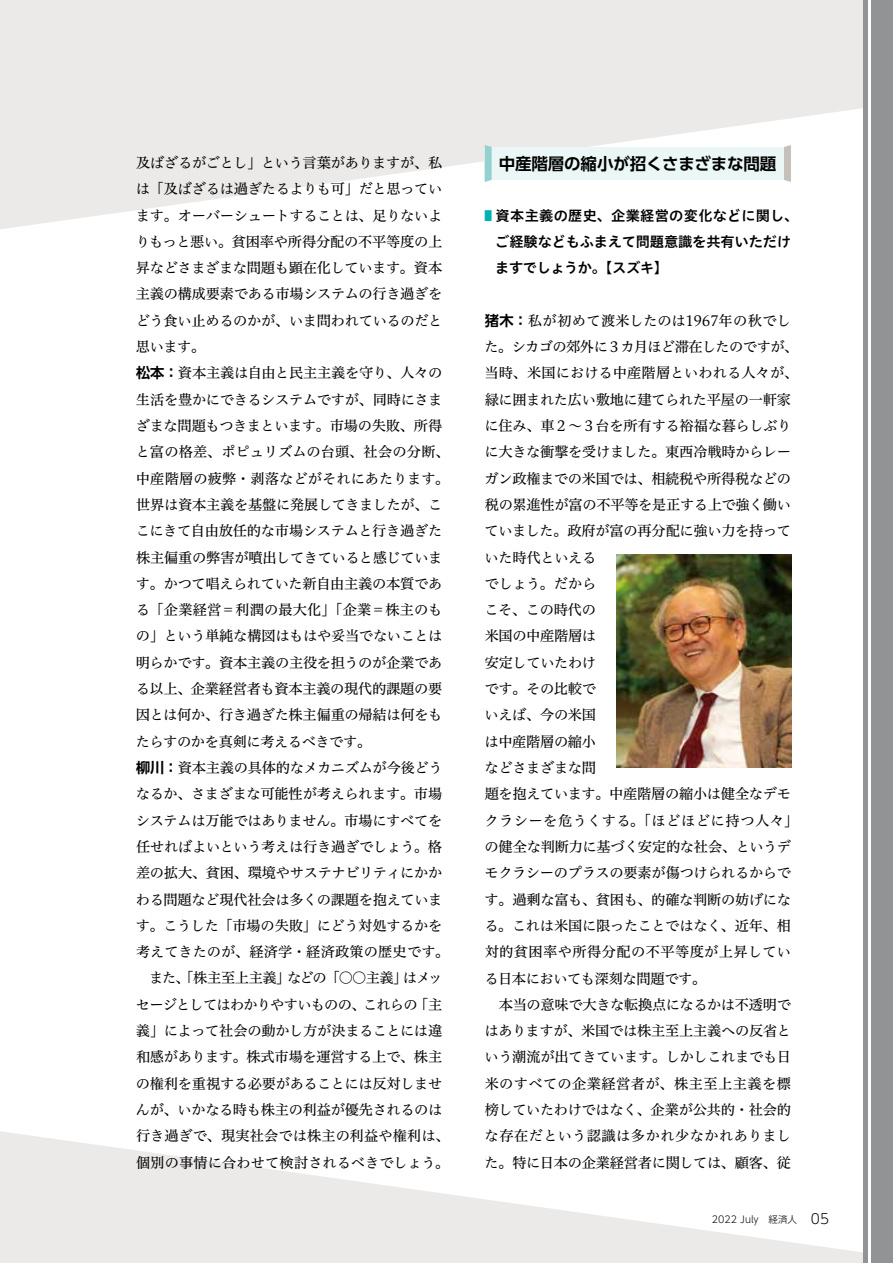
<style>
.page{position:relative;width:893px;height:1263px;background:#fff}
.page>*{position:absolute;margin:0;border:0;box-sizing:border-box;transform-origin:0 0}
.t1{font:700 16.5px "UD Shin Go Pro De";letter-spacing:-.01em;color:#000}
.t2{font:14.25px/26.2px "Hiragino UD Serif Std W4";letter-spacing:-.02em;color:#000}
.t3{font:14.25px/26.2px "Hiragino UD Sans Std W6";letter-spacing:-.005em;color:#000}
.t4{font:300 9.6px "UD Shin Go Pro";color:#000}
.s1{font-family:"UD Shin Go Pro De";font-weight:700}
.s2{color:#00b2b3}
.s3{font-size:13.8px}
</style>
<div class="page">
<svg style="left:0;top:0;width:863px;height:229px;fill:#eceae9"></svg>
<svg style="left:0;top:1131px;width:863px;height:132px;fill:#eceae9"></svg>
<hr style="left:863px;top:0;width:4px;height:1263px;background:#919394">
<div style="left:872px;top:0;width:21px;height:1263px;background:#919394"></div>
<div style="left:485px;top:147px;width:306px;height:33px;background:#ebf6f6"></div>
<svg style="left:784px;top:145px;width:7px;height:37px"></svg>
<svg style="left:485px;top:145px;width:7px;height:37px"></svg>
<img style="left:617px;top:554px;width:174px;height:213px">
<p class="t2" style="left:136px;top:149px;width:315px">及ばざるがごとし」という言葉がありますが、私は「及ばざるは過ぎたるよりも可」だと思っています。オーバーシュートすることは、足りないよりもっと悪い。貧困率や所得分配の不平等度の上昇などさまざまな問題も顕在化しています。資本主義の構成要素である市場システムの行き過ぎをどう食い止めるのかが、いま問われているのだと思います。<br><span class="s1">松本：</span>資本主義は自由と民主主義を守り、人々の生活を豊かにできるシステムですが、同時にさまざまな問題もつきまといます。市場の失敗、所得と富の格差、ポピュリズムの台頭、社会の分断、中産階層の疲弊・剥落などがそれにあたります。世界は資本主義を基盤に発展してきましたが、ここにきて自由放任的な市場システムと行き過ぎた株主偏重の弊害が噴出してきていると感じています。かつて唱えられていた新自由主義の本質である「企業経営＝利潤の最大化」「企業＝株主のもの」という単純な構図はもはや妥当でないことは明らかです。資本主義の主役を担うのが企業である以上、企業経営者も資本主義の現代的課題の要因とは何か、行き過ぎた株主偏重の帰結は何をもたらすのかを真剣に考えるべきです。<br><span class="s1">柳川：</span>資本主義の具体的なメカニズムが今後どうなるか、さまざまな可能性が考えられます。市場システムは万能ではありません。市場にすべてを任せればよいという考えは行き過ぎでしょう。格差の拡大、貧困、環境やサステナビリティにかかわる問題など現代社会は多くの課題を抱えています。こうした「市場の失敗」にどう対処するかを考えてきたのが、経済学・経済政策の歴史です。　また、｢株主至上主義｣などの｢〇〇主義｣はメッセージとしてはわかりやすいものの、これらの「主義」によって社会の動かし方が決まることには違和感があります。株式市場を運営する上で、株主の権利を重視する必要があることには反対しませんが、いかなる時も株主の利益が優先されるのは行き過ぎで、現実社会では株主の利益や権利は、個別の事情に合わせて検討されるべきでしょう。</p>
<p class="t1" style="left:499px;top:150px;width:279px">中産階層の縮小が招くさまざまな問題</p>
<p class="t3" style="left:495px;top:201px;width:305px;text-indent:-12px"><span class="s2">■</span> 資本主義の歴史、企業経営の変化などに関し、ご経験などもふまえて問題意識を共有いただけますでしょうか。【スズキ】</p>
<p class="t2" style="left:484px;top:306px;width:315px"><span class="s1">猪木：</span>私が初めて渡米したのは1967年の秋でした。シカゴの郊外に３カ月ほど滞在したのですが、当時、米国における中産階層といわれる人々が、緑に囲まれた広い敷地に建てられた平屋の一軒家に住み、車２～３台を所有する裕福な暮らしぶりに大きな衝撃を受けました。東西冷戦時からレーガン政権までの米国では、相続税や所得税などの税の累進性が富の不平等を是正する上で強く働いていました。政府が富の再分配に強い力を持っていた時代といえる<br>でしょう。だから<br>こそ、この時代の<br>米国の中産階層は<br>安定していたわけ<br>です。その比較で<br>いえば、今の米国<br>は中産階層の縮小<br>などさまざまな問<br>題を抱えています。中産階層の縮小は健全なデモクラシーを危うくする。「ほどほどに持つ人々」の健全な判断力に基づく安定的な社会、というデモクラシーのプラスの要素が傷つけられるからです。過剰な富も、貧困も、的確な判断の妨げになる。これは米国に限ったことではなく、近年、相対的貧困率や所得分配の不平等度が上昇している日本においても深刻な問題です。<br>　本当の意味で大きな転換点になるかは不透明ではありますが、米国では株主至上主義への反省という潮流が出てきています。しかしこれまでも日米のすべての企業経営者が、株主至上主義を標榜していたわけではなく、企業が公共的・社会的な存在だという認識は多かれ少なかれありました。特に日本の企業経営者に関しては、顧客、従</p>
<p class="t4" style="left:712px;top:1211px;width:119px">2022 July　経済人<span class="s3">　05</span></p>
</div>
